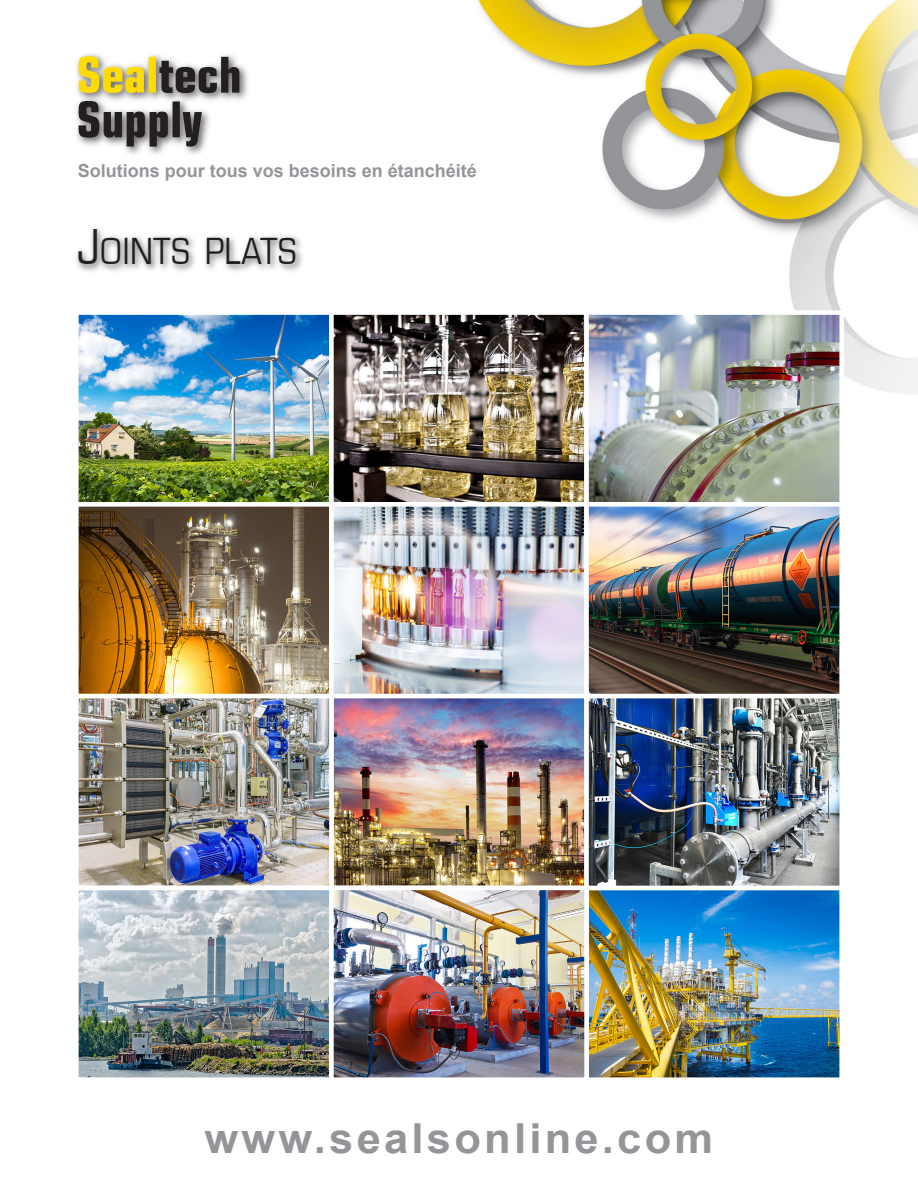
<style>
.page{position:relative;width:918px;height:1188px;background:#fff}
.page>*{position:absolute;margin:0;border:0;box-sizing:border-box;transform-origin:0 0}
.t1{font:700 41.4px "Arial";letter-spacing:.075em;color:#949599;scale:1.05 1}
.t2{font:condensed 36.45px "Eurostile";color:#231f20}
.t3{font:700 18px "Arial";color:#949599}
.s1{font-size:48.6px}
</style>
<div class="page">
<img style="left:477px;top:0;width:441px;height:394px">
<img style="left:80px;top:316px;width:758px;height:376px">
<div style="left:74px;top:310px;width:260px;height:197px;border:5px solid #fff"></div>
<div style="left:329px;top:310px;width:260px;height:197px;border:5px solid #fff"></div>
<div style="left:584px;top:310px;width:260px;height:197px;border:5px solid #fff"></div>
<div style="left:74px;top:502px;width:260px;height:196px;border:5px solid #fff"></div>
<div style="left:329px;top:502px;width:260px;height:196px;border:5px solid #fff"></div>
<img style="left:335px;top:700px;width:248px;height:184px">
<div style="left:329px;top:694px;width:260px;height:196px;border:5px solid #fff"></div>
<img style="left:590px;top:700px;width:248px;height:376px">
<div style="left:584px;top:886px;width:260px;height:196px;border:5px solid #fff"></div>
<div style="left:584px;top:502px;width:260px;height:196px;border:5px solid #fff"></div>
<img style="left:80px;top:700px;width:248px;height:184px">
<div style="left:74px;top:694px;width:260px;height:196px;border:5px solid #fff"></div>
<img style="left:80px;top:892px;width:503px;height:184px">
<div style="left:74px;top:886px;width:260px;height:196px;border:5px solid #fff"></div>
<div style="left:584px;top:694px;width:260px;height:196px;border:5px solid #fff"></div>
<div style="left:329px;top:886px;width:260px;height:196px;border:5px solid #fff"></div>
<img style="left:76px;top:53px;width:172px;height:101px">
<svg style="left:79px;top:56px;width:65px;height:37px"></svg>
<div style="left:149px;top:57px;width:7px;height:36px;background:#ffdc01"></div>
<svg style="left:159px;top:57px;width:80px;height:36px"></svg>
<svg style="left:79px;top:101px;width:89px;height:46px"></svg>
<div style="left:173px;top:101px;width:7px;height:36px;background:#231f20"></div>
<svg style="left:183px;top:112px;width:19px;height:35px"></svg>
<img style="left:76px;top:228px;width:226px;height:44px">
<p class="t3" style="left:78px;top:158px;width:401px">Solutions pour tous vos besoins en étanchéité</p>
<p class="t2" style="left:77px;top:229px;width:221px"><span class="s1">J</span>OINTS PLATS</p>
<p class="t1" style="left:204px;top:1110px;width:486px">www.sealsonline.com</p>
</div>
